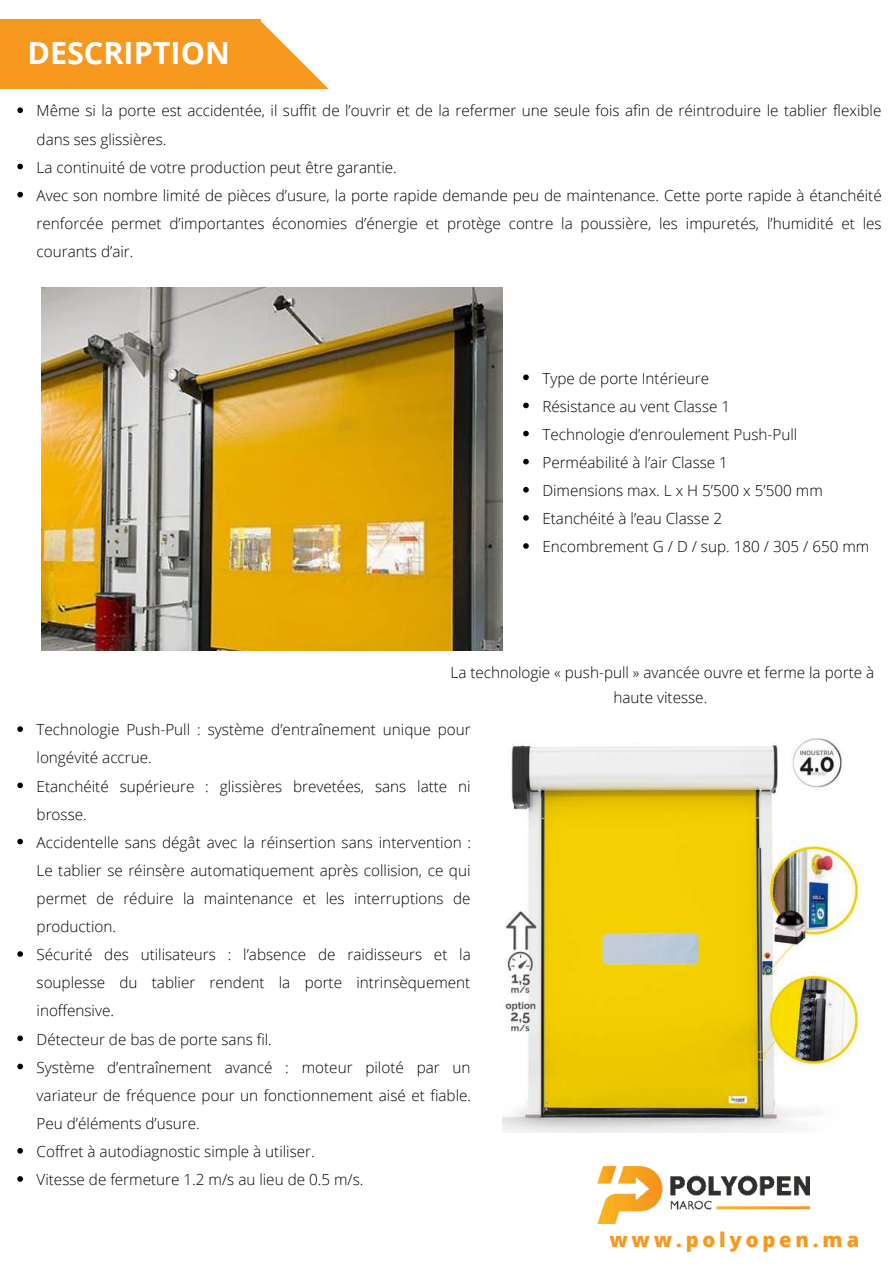
<style>
.page{position:relative;width:893px;height:1264px;background:#fff}
.page>*{position:absolute;margin:0;border:0;box-sizing:border-box;transform-origin:0 0}
.t1{font:700 30.6px "Open Sans";color:#fff}
.t2{font:800 20.25px "Open Sans";letter-spacing:.19em;color:#f7981f}
.t3{font:300 15.3px/28px "Open Sans";color:#000}
</style>
<div class="page">
<div style="left:0;top:19px;width:261px;height:70px;background:#f7981f"></div>
<svg style="left:261px;top:21px;width:68px;height:68px"></svg>
<img style="left:597px;top:1166px;width:212px;height:57px">
<img style="left:41px;top:287px;width:461px;height:363px">
<img style="left:502px;top:738px;width:361px;height:394px">
<svg style="left:17px;top:107px;width:6px;height:6px"></svg>
<svg style="left:17px;top:164px;width:6px;height:5px"></svg>
<svg style="left:17px;top:192px;width:6px;height:5px"></svg>
<svg style="left:523px;top:374px;width:5px;height:6px"></svg>
<svg style="left:523px;top:402px;width:5px;height:6px"></svg>
<svg style="left:523px;top:431px;width:5px;height:5px"></svg>
<svg style="left:523px;top:459px;width:5px;height:5px"></svg>
<svg style="left:523px;top:487px;width:5px;height:5px"></svg>
<svg style="left:523px;top:515px;width:5px;height:5px"></svg>
<svg style="left:523px;top:543px;width:5px;height:6px"></svg>
<svg style="left:17px;top:726px;width:6px;height:6px"></svg>
<svg style="left:17px;top:782px;width:6px;height:6px"></svg>
<svg style="left:17px;top:838px;width:6px;height:6px"></svg>
<svg style="left:17px;top:951px;width:6px;height:5px"></svg>
<svg style="left:17px;top:1035px;width:6px;height:6px"></svg>
<svg style="left:17px;top:1063px;width:6px;height:6px"></svg>
<svg style="left:17px;top:1148px;width:6px;height:5px"></svg>
<svg style="left:17px;top:1176px;width:6px;height:5px"></svg>
<h1 class="t1" style="left:27px;top:31px;width:204px">DESCRIPTION</h1>
<p class="t3" style="left:37px;top:96px;width:846px">Même si la porte est accidentée, il suffit de l’ouvrir et de la refermer une seule fois afin de réintroduire le tablier flexible dans ses glissières.<br>La continuité de votre production peut être garantie.<br>Avec son nombre limité de pièces d’usure, la porte rapide demande peu de maintenance. Cette porte rapide à étanchéité renforcée permet d’importantes économies d’énergie et protège contre la poussière, les impuretés, l’humidité et les courants d’air.</p>
<p class="t3" style="left:542px;top:363px;width:328px">Type de porte Intérieure<br>Résistance au vent Classe 1<br>Technologie d’enroulement Push-Pull<br>Perméabilité à l’air Classe 1<br>Dimensions max. L x H 5’500 x 5’500 mm<br>Etanchéité à l’eau Classe 2<br>Encombrement G / D / sup. 180 / 305 / 650 mm</p>
<p class="t3" style="left:450px;top:660px;width:425px;line-height:24.8px;text-align:center">La technologie « push-pull » avancée ouvre et ferme la porte à haute vitesse.</p>
<p class="t3" style="left:37px;top:715px;width:436px">Technologie Push-Pull : système d’entraînement unique pour longévité accrue.<br>Etanchéité supérieure : glissières brevetées, sans latte ni brosse.<br>Accidentelle sans dégât avec la réinsertion sans intervention :<br>Le tablier se réinsère automatiquement après collision, ce qui permet de réduire la maintenance et les interruptions de production.<br>Sécurité des utilisateurs : l’absence de raidisseurs et la souplesse du tablier rendent la porte intrinsèquement inoffensive.<br>Détecteur de bas de porte sans fil.<br>Système d’entraînement avancé : moteur piloté par un variateur de fréquence pour un fonctionnement aisé et fiable.<br>Peu d’éléments d’usure.<br>Coffret à autodiagnostic simple à utiliser.<br>Vitesse de fermeture 1.2 m/s au lieu de 0.5 m/s.</p>
<h2 class="t2" style="left:609px;top:1224px;width:251px">www.polyopen.ma</h2>
</div>
